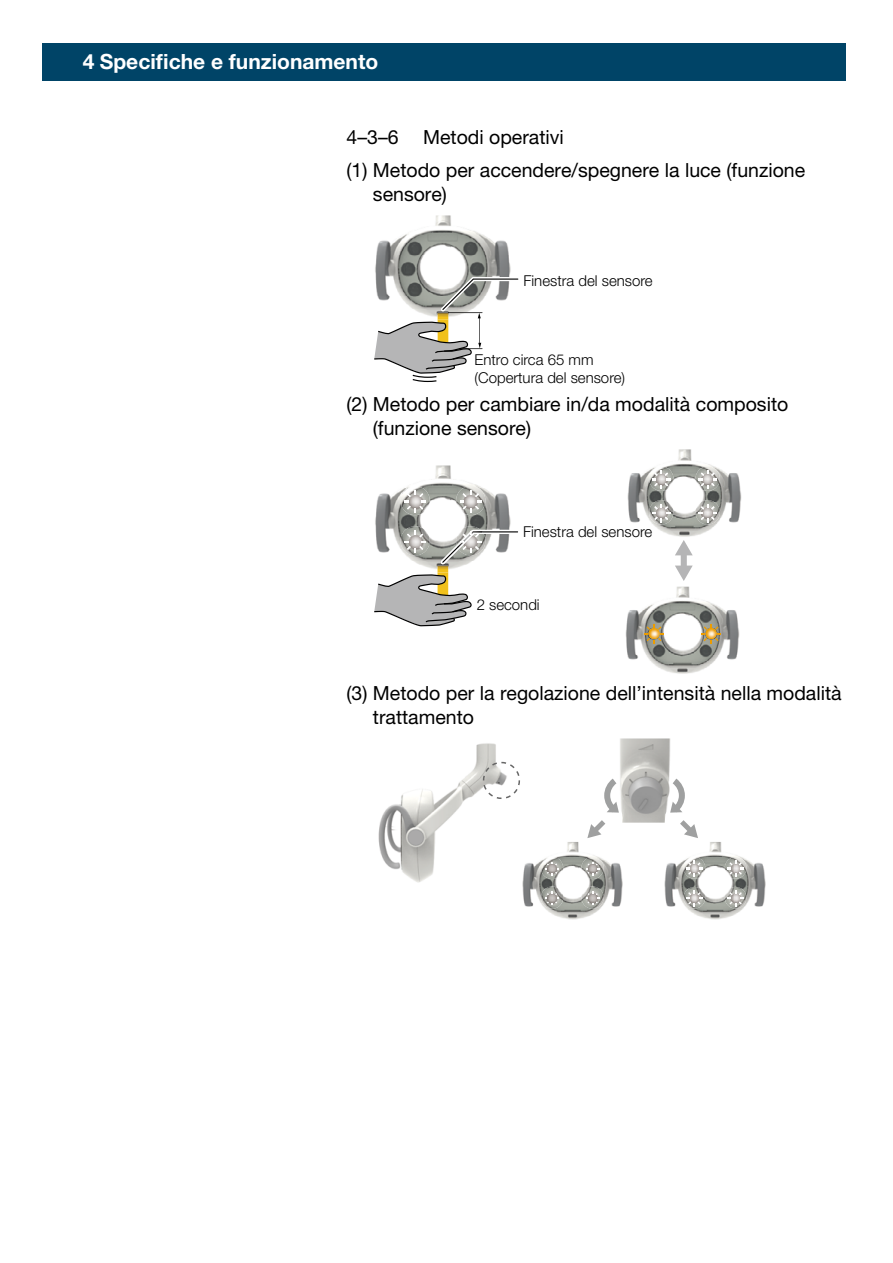
<style>
.page{position:relative;width:893px;height:1263px;background:#fff}
.page>*{position:absolute;margin:0;border:0;box-sizing:border-box;transform-origin:0 0}
.t1{font:700 21px "Helvetica Neue LT Pro";color:#fff}
.t2{font:19.5px/24px "Helvetica Neue LT Pro";color:#000}
.t3{font:300 15px/18px "Helvetica Neue LT Pro";color:#000}
</style>
<div class="page">
<div style="left:43px;top:43px;width:803px;height:38px;background:#004467"></div>
<img style="left:375px;top:215px;width:136px;height:62px">
<svg style="left:374px;top:277px;width:145px;height:105px"></svg>
<img style="left:375px;top:465px;width:136px;height:65px">
<img style="left:400px;top:486px;width:30px;height:29px">
<svg style="left:404px;top:491px;width:22px;height:21px"></svg>
<img style="left:456px;top:486px;width:29px;height:29px">
<svg style="left:460px;top:491px;width:22px;height:21px"></svg>
<img style="left:400px;top:526px;width:30px;height:4px">
<img style="left:456px;top:526px;width:24px;height:4px">
<svg style="left:374px;top:530px;width:144px;height:96px"></svg>
<svg style="left:675px;top:540px;width:18px;height:41px"></svg>
<img style="left:627px;top:449px;width:115px;height:88px">
<img style="left:649px;top:466px;width:24px;height:25px">
<svg style="left:652px;top:470px;width:18px;height:18px"></svg>
<img style="left:695px;top:466px;width:25px;height:25px">
<svg style="left:699px;top:470px;width:18px;height:18px"></svg>
<img style="left:649px;top:500px;width:24px;height:25px">
<svg style="left:652px;top:504px;width:18px;height:18px"></svg>
<img style="left:695px;top:500px;width:25px;height:25px">
<svg style="left:699px;top:504px;width:18px;height:18px"></svg>
<img style="left:625px;top:587px;width:115px;height:87px">
<svg style="left:644px;top:624px;width:20px;height:20px"></svg>
<svg style="left:701px;top:624px;width:20px;height:20px"></svg>
<img style="left:664px;top:842px;width:102px;height:78px">
<img style="left:684px;top:857px;width:21px;height:22px">
<svg style="left:686px;top:860px;width:16px;height:16px"></svg>
<img style="left:725px;top:857px;width:21px;height:22px">
<svg style="left:728px;top:860px;width:16px;height:16px"></svg>
<img style="left:684px;top:887px;width:21px;height:21px">
<svg style="left:686px;top:890px;width:16px;height:16px"></svg>
<img style="left:725px;top:887px;width:21px;height:21px">
<svg style="left:728px;top:890px;width:16px;height:16px"></svg>
<img style="left:378px;top:743px;width:126px;height:140px">
<img style="left:620px;top:738px;width:51px;height:85px">
<svg style="left:670px;top:779px;width:15px;height:34px"></svg>
<svg style="left:604px;top:779px;width:15px;height:34px"></svg>
<svg style="left:483px;top:762px;width:37px;height:37px"></svg>
<svg style="left:680px;top:820px;width:18px;height:18px"></svg>
<svg style="left:587px;top:820px;width:18px;height:18px"></svg>
<img style="left:522px;top:842px;width:101px;height:78px">
<img style="left:541px;top:857px;width:22px;height:22px">
<svg style="left:545px;top:862px;width:14px;height:13px"></svg>
<img style="left:541px;top:886px;width:22px;height:23px">
<svg style="left:545px;top:892px;width:14px;height:13px"></svg>
<img style="left:581px;top:857px;width:23px;height:22px">
<svg style="left:586px;top:862px;width:13px;height:13px"></svg>
<img style="left:581px;top:886px;width:23px;height:23px">
<svg style="left:586px;top:892px;width:13px;height:13px"></svg>
<p class="t1" style="left:83px;top:48px;width:297px">4 Specifiche e funzionamento</p>
<p class="t2" style="left:347px;top:121px;width:460px;line-height:32.5px;text-indent:77px">Metodi operativi<br>(1) Metodo per accendere/spegnere la luce (funzione</p>
<p class="t2" style="left:373px;top:182px;width:76px">sensore)</p>
<p class="t2" style="left:347px;top:125px;width:54px">4–3–6</p>
<p class="t3" style="left:523px;top:271px;width:131px">Finestra del sensore</p>
<p class="t3" style="left:475px;top:351px;width:152px">Entro circa 65 mm (Copertura del sensore)</p>
<p class="t2" style="left:373px;top:392px;width:417px;text-indent:-26px">(2) Metodo per cambiare in/da modalità composito (funzione sensore)</p>
<p class="t3" style="left:523px;top:522px;width:131px">Finestra del sensore</p>
<p class="t3" style="left:477px;top:595px;width:65px">2 secondi</p>
<p class="t2" style="left:373px;top:681px;width:470px;text-indent:-26px">(3) Metodo per la regolazione dell’intensità nella modalità trattamento</p>
</div>
